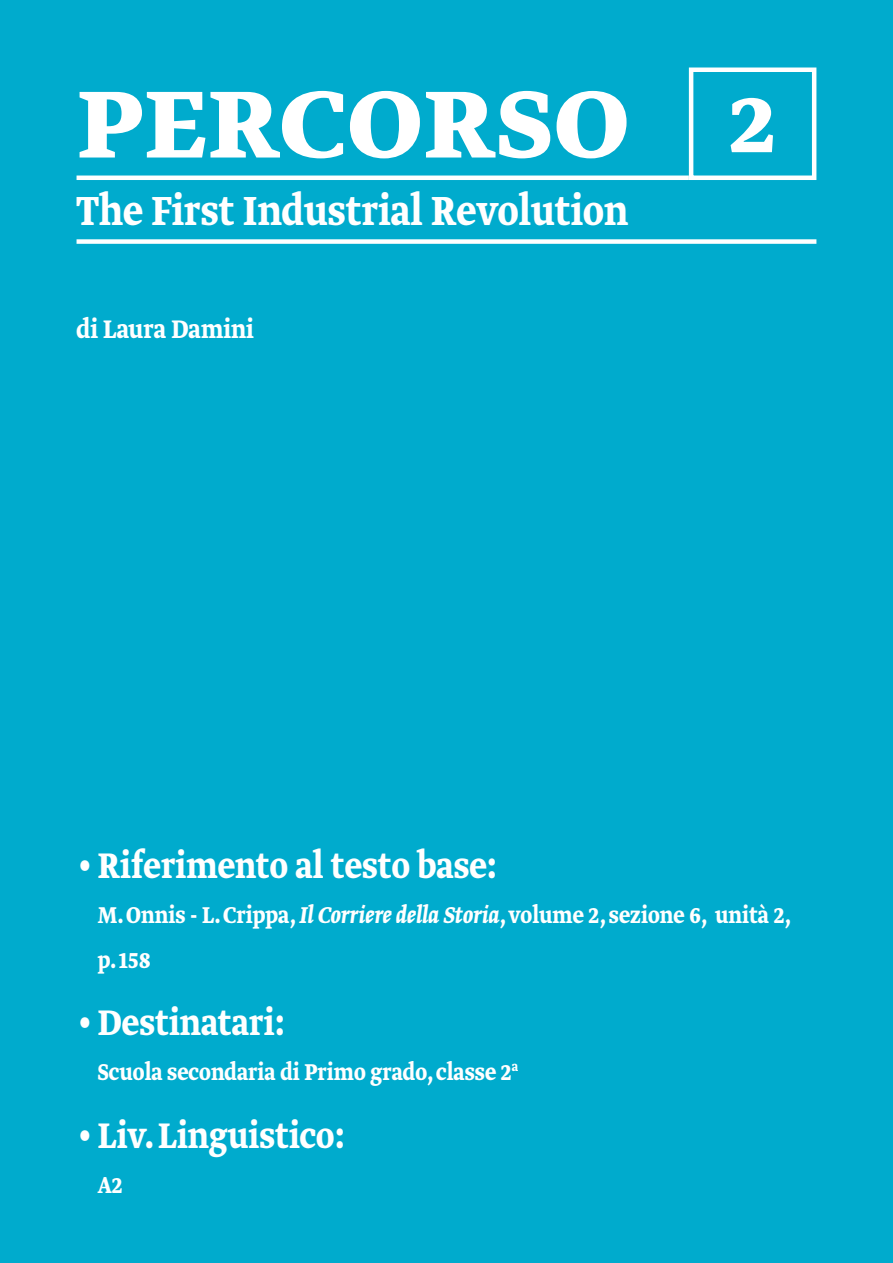
<style>
.page{position:relative;width:893px;height:1263px;background:#00abcd}
.page>*{position:absolute;margin:0;border:0;box-sizing:border-box;transform-origin:0 0}
.t1{font:700 112.5px "Greta Text Pro";letter-spacing:.01em;color:#fff}
.t2{font:48px "Greta Text Pro Bold Min";color:#fff;scale:.83 1}
.t3{font:42px "Greta Text Pro Bold Min";color:#fff;scale:.83 1}
.t4{font:30px "Greta Text Pro Bold Min";color:#fff;scale:.83 1}
.t5{font:27px/45px "Greta Text Pro Bold Min";color:#fff;scale:.83 1}
.s1{font-size:97.5px}
.s2{font-family:"Greta Text Pro";font-weight:700;font-style:italic}
</style>
<div class="page">
<hr style="left:77px;top:176px;width:612px;height:4px;background:#fff">
<div style="left:77px;top:239px;width:739px;height:5px;background:#fff"></div>
<div style="left:689px;top:68px;width:127px;height:112px;border:4px solid #fff"></div>
<h1 class="t1" style="left:77px;top:49px;width:701px">PERCORSO <span class="s1">2</span></h1>
<h2 class="t2" style="left:77px;top:179px;width:666px">The First Industrial Revolution</h2>
<p class="t4" style="left:77px;top:309px;width:215px">di Laura Damini</p>
<h3 class="t3" style="left:77px;top:837px;width:508px">•Riferimento al testo base:</h3>
<p class="t5" style="left:98px;top:892px;width:837px">M. Onnis - L. Crippa, <span class="s2">Il Corriere della Storia</span>, volume 2, sezione 6, unità 2, p. 158</p>
<h3 class="t3" style="left:77px;top:995px;width:252px">•Destinatari:</h3>
<p class="t5" style="left:98px;top:1050px;width:508px">Scuola secondaria di Primo grado, classe 2<sup>a</sup></p>
<h3 class="t3" style="left:77px;top:1107px;width:325px">•Liv. Linguistico:</h3>
<p class="t5" style="left:98px;top:1162px;width:31px">A2</p>
</div>
